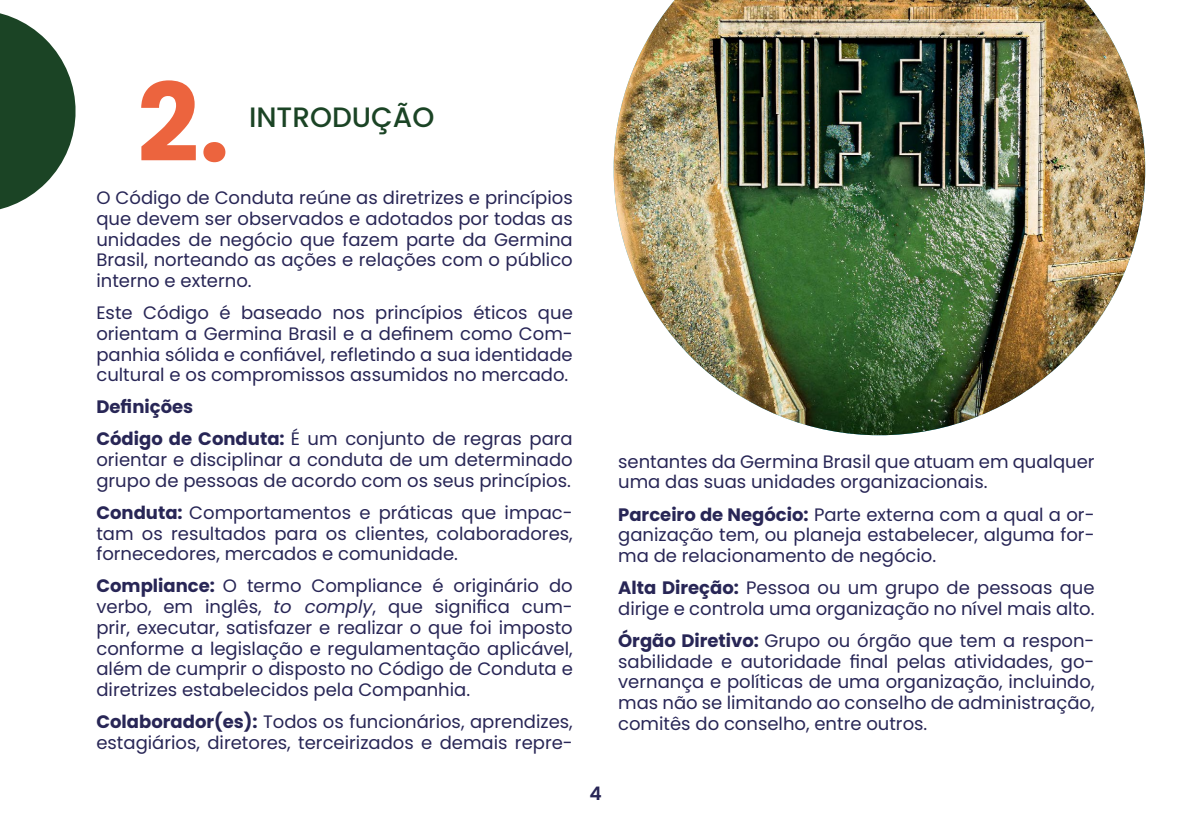
<style>
.page{position:relative;width:1191px;height:840px;background:#fff}
.page>*{position:absolute;margin:0;border:0;box-sizing:border-box;transform-origin:0 0}
.t1{font:700 108.4px "Poppins";color:#ec643e}
.t2{font:500 28px "Poppins";color:#1b4425}
.t3{font:600 18.6px "Poppins";color:#282656}
.t4{font:18px/20.6px "Poppins";color:#282656;text-align:justify}
.t5{font:700 18px/32px "Poppins";color:#282656}
.s1{font-weight:400}
.s2{font-weight:700}
.s3{font-style:italic}
</style>
<div class="page">
<svg style="left:0;top:13px;width:76px;height:197px"></svg>
<img style="left:613px;top:0;width:533px;height:436px">
<h1 class="t1" style="left:137px;top:60px;width:94px">2.</h1>
<p class="t4" style="left:96px;top:187px;width:478px">O Código de Conduta reúne as diretrizes e princípios que devem ser observados e adotados por todas as unidades de negócio que fazem parte da Germina Brasil, norteando as ações e relações com o público interno e externo.</p>
<p class="t4" style="left:96px;top:302px;width:478px">Este Código é baseado nos princípios éticos que orientam a Germina Brasil e a definem como Com&shy;panhia sólida e confiável, refletindo a sua identidade cultural e os compromissos assumidos no mercado.</p>
<p class="t5" style="left:96px;top:391px;width:478px">Definições<br>Código de Conduta: <span class="s1">É um conjunto de regras para</span></p>
<p class="t4" style="left:96px;top:449px;width:478px">orientar e disciplinar a conduta de um determinado grupo de pessoas de acordo com os seus princípios.</p>
<p class="t4" style="left:96px;top:502px;width:478px"><span class="s2">Conduta:</span> Comportamentos e práticas que impac&shy;tam os resultados para os clientes, colaboradores, fornecedores, mercados e comunidade.</p>
<p class="t4" style="left:96px;top:575px;width:478px"><span class="s2">Compliance:</span> O termo Compliance é originário do verbo, em inglês, <span class="s3">to comply</span>, que significa cum&shy;prir, executar, satisfazer e realizar o que foi imposto conforme a legislação e regulamentação aplicável, além de cumprir o disposto no Código de Conduta e diretrizes estabelecidos pela Companhia.</p>
<p class="t4" style="left:96px;top:711px;width:478px"><span class="s2">Colaborador(es):</span> Todos os funcionários, aprendizes, estagiários, diretores, terceirizados e demais repre-</p>
<h2 class="t2" style="left:249px;top:101px;width:187px">INTRODUÇÃO</h2>
<p class="t4" style="left:618px;top:451px;width:478px">sentantes da Germina Brasil que atuam em qualquer uma das suas unidades organizacionais.</p>
<p class="t4" style="left:618px;top:503px;width:478px"><span class="s2">Parceiro de Negócio:</span> Parte externa com a qual a or&shy;ganização tem, ou planeja estabelecer, alguma for&shy;ma de relacionamento de negócio.</p>
<p class="t4" style="left:618px;top:577px;width:478px"><span class="s2">Alta Direção:</span> Pessoa ou um grupo de pessoas que dirige e controla uma organização no nível mais alto.</p>
<p class="t4" style="left:618px;top:630px;width:478px"><span class="s2">Órgão Diretivo:</span> Grupo ou órgão que tem a respon&shy;sabilidade e autoridade final pelas atividades, go&shy;vernança e políticas de uma organização, incluindo, mas não se limitando ao conselho de administração, comitês do conselho, entre outros.</p>
<p class="t3" style="left:589px;top:781px;width:14px">4</p>
</div>
